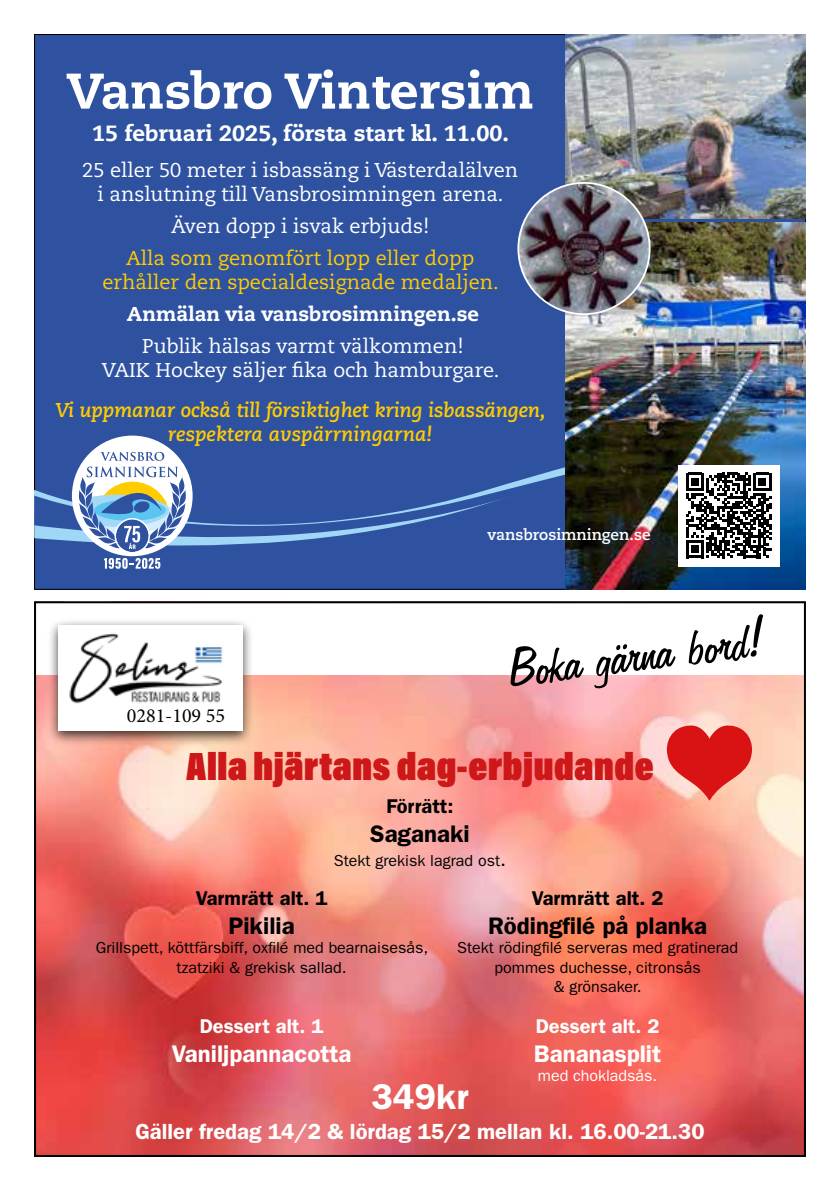
<style>
.page{position:relative;width:840px;height:1191px;background:#fff}
.page>*{position:absolute;margin:0;border:0;box-sizing:border-box;transform-origin:0 0}
.t1{font:62px "Freehand 575 BT Regular B";color:#000}
.t2{font:800 50px "Caecilia LT Pro 85";color:#fff}
.t3{font:900 40px "Acumin Pro Cond";color:#cd1719}
.t4{font:600 36px "ITC Franklin Gothic Std";color:#fff}
.t5{font:600 24px "ITC Franklin Gothic Std";color:#000}
.t6{font:600 24px "ITC Franklin Gothic Std";color:#fff}
.t7{font:600 22px "ITC Franklin Gothic Std";color:#fff}
.t8{font:800 22px "Caecilia LT Pro 85";color:#fff}
.t9{font:20px/24px "Caecilia LT Pro 55 Roman";color:#fff;text-align:center}
.t10{font:italic 700 20px/24px "Caecilia LT Pro 76";letter-spacing:-.01em;color:#fc0;text-align:center}
.t11{font:20px/24px "Caecilia LT Pro 55 Roman";color:#fc0;text-align:center}
.t12{font:600 20px "ITC Franklin Gothic Std";color:#000}
.t13{font:800 20px "Caecilia LT Pro 85";color:#fff}
.t14{font:600 20px "ITC Franklin Gothic Std";color:#fff}
.t15{font:20px "Minion Pro";color:#000}
.t16{font:16px/19.2px "ITC Franklin Gothic Std";color:#000;text-align:center}
.t17{font:16px "ITC Franklin Gothic Std";color:#fff}
.t18{font:700 15.4px "Caecilia LT Pro 75";color:#fff}
.s1{font-size:20px}
</style>
<div class="page">
<div style="left:35px;top:34px;width:769px;height:556px;background:#2f52a0"></div>
<svg style="left:34px;top:439px;width:531px;height:125px"></svg>
<div style="left:72px;top:435px;width:120px;height:121px;background:#fff;border-radius:50%"></div>
<svg style="left:78px;top:452px;width:109px;height:117px"></svg>
<img style="left:565px;top:34px;width:240px;height:185px">
<img style="left:565px;top:222px;width:240px;height:368px">
<img style="left:518px;top:183px;width:131px;height:131px;border-radius:66px">
<div style="left:677px;top:465px;width:102px;height:101px;background:#fff"></div>
<svg style="left:686px;top:472px;width:85px;height:86px"></svg>
<img style="left:37px;top:675px;width:765px;height:479px">
<div style="left:47px;top:618px;width:206px;height:128px;background:#000;opacity:.75"></div>
<img style="left:58px;top:625px;width:184px;height:105px">
<svg style="left:666px;top:725px;width:85px;height:75px;background:#e5524c"></svg>
<h2 class="t2" style="left:66px;top:56px;width:469px">Vansbro Vintersim</h2>
<h3 class="t8" style="left:92px;top:118px;width:418px">15 februari 2025, första start kl. 11.00.</h3>
<p class="t9" style="left:82px;top:157px;width:437px">25 eller 50 meter i isbassäng i Västerdalälven i anslutning till Vansbrosimningen arena.</p>
<p class="t9" style="left:171px;top:213px;width:259px">Även dopp i isvak erbjuds!</p>
<p class="t11" style="left:102px;top:245px;width:397px">Alla som genomfört lopp eller dopp erhåller den specialdesignade medaljen.</p>
<p class="t13" style="left:127px;top:300px;width:353px">Anmälan via vansbrosimningen.se</p>
<p class="t9" style="left:102px;top:333px;width:399px">Publik hälsas varmt välkommen!<br>VAIK Hockey säljer fika och hamburgare.</p>
<p class="t10" style="left:55px;top:397px;width:491px">Vi uppmanar också till försiktighet kring isbassängen, respektera avspärrningarna!</p>
<p class="t18" style="left:487px;top:524px;width:164px">vansbrosimningen.se</p>
<p class="t15" style="left:127px;top:704px;width:100px">0281-109 55</p>
<h1 class="t1" style="left:504px;top:636px;width:259px;rotate:-7deg">Boka gärna bord!</h1>
<h3 class="t3" style="left:186px;top:740px;width:469px">Alla hjärtans dag-erbjudande</h3>
<p class="t12" style="left:386px;top:794px;width:69px">Förrätt:</p>
<h3 class="t5" style="left:370px;top:819px;width:101px">Saganaki</h3>
<p class="t16" style="left:333px;top:851px;width:174px">Stekt grekisk lagrad ost<span class="s1">.</span></p>
<p class="t12" style="left:196px;top:886px;width:133px">Varmrätt alt. 1</p>
<h3 class="t5" style="left:228px;top:911px;width:68px">Pikilia</h3>
<p class="t16" style="left:96px;top:938px;width:333px">Grillspett, köttfärsbiff, oxfilé med bearnaisesås, tzatziki &amp; grekisk sallad.</p>
<p class="t14" style="left:199px;top:1014px;width:125px">Dessert alt. 1</p>
<h3 class="t6" style="left:171px;top:1039px;width:181px">Vaniljpannacotta</h3>
<p class="t12" style="left:531px;top:886px;width:133px">Varmrätt alt. 2</p>
<h3 class="t5" style="left:488px;top:911px;width:220px">Rödingfilé på planka</h3>
<p class="t16" style="left:457px;top:938px;width:282px">Stekt rödingfilé serveras med gratinerad pommes duchesse, citronsås<br>&amp; grönsaker.</p>
<p class="t14" style="left:535px;top:1014px;width:125px">Dessert alt. 2</p>
<h3 class="t6" style="left:533px;top:1039px;width:129px">Bananasplit</h3>
<p class="t17" style="left:537px;top:1066px;width:121px">med chokladsås.</p>
<h3 class="t4" style="left:371px;top:1075px;width:99px">349kr</h3>
<h3 class="t7" style="left:135px;top:1119px;width:570px">Gäller fredag 14/2 &amp; lördag 15/2 mellan kl. 16.00-21.30</h3>
</div>
